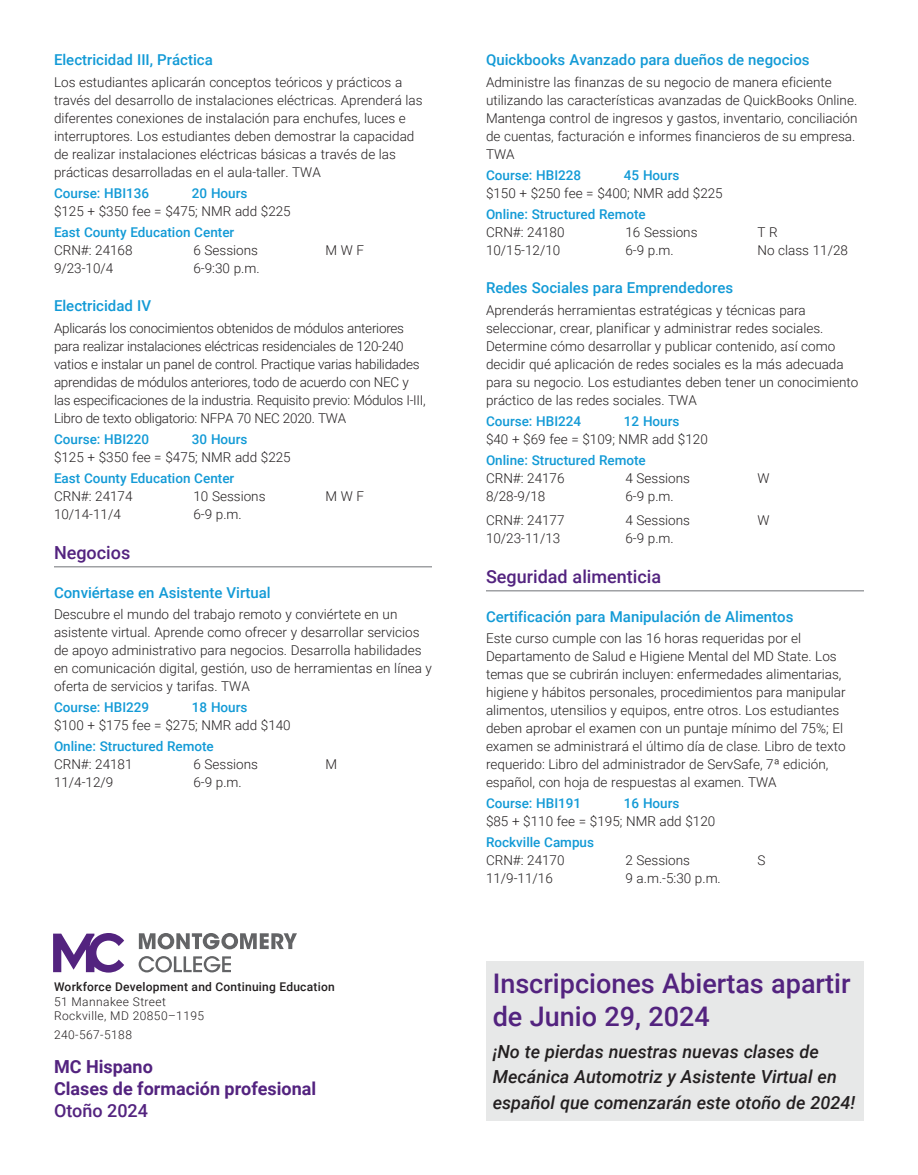
<style>
.page{position:relative;width:918px;height:1175px;background:#fff}
.page>*{position:absolute;margin:0;border:0;box-sizing:border-box;transform-origin:0 0}
.t1{font:500 27px/32.4px "Roboto";color:#53237f}
.t2{font:italic 500 18px/25.5px "Roboto";color:#231f20}
.t3{font:500 18px "Roboto";color:#53237f}
.t4{font:700 18px/22.5px "Roboto";color:#53237f}
.t5{font:500 15px "Roboto";color:#129ad6}
.t6{font:300 13.5px/18px "Roboto";color:#231f20}
.t7{font:300 13.5px/18px "Roboto";letter-spacing:-.02em;color:#231f20}
.t8{font:500 13.5px "Roboto";color:#129ad6}
.t9{font:300 12px/14.2px "Roboto";letter-spacing:.035em;color:#231f20}
.t10{font:500 12px "Roboto";letter-spacing:.02em;color:#231f20}
</style>
<div class="page">
<hr style="left:54px;top:566px;width:378px;height:1px;background:#9fa1a4">
<hr style="left:486px;top:590px;width:378px;height:1px;background:#9fa1a4">
<div style="left:486px;top:961px;width:378px;height:159px;background:#e7e8e8"></div>
<svg style="left:53px;top:933px;width:71px;height:39px"></svg>
<svg style="left:139px;top:933px;width:158px;height:16px"></svg>
<svg style="left:139px;top:956px;width:92px;height:16px"></svg>
<p class="t5" style="left:54px;top:49px;width:160px">Electricidad III, Práctica</p>
<p class="t6" style="left:54px;top:72px;width:370px">Los estudiantes aplicarán conceptos teóricos y prácticos a través del desarrollo de instalaciones eléctricas. Aprenderá las diferentes conexiones de instalación para enchufes, luces e interruptores. Los estudiantes deben demostrar la capacidad de realizar instalaciones eléctricas básicas a través de las prácticas desarrolladas en el aula-taller. TWA</p>
<p class="t8" style="left:54px;top:184px;width:97px">Course: HBI136</p>
<p class="t8" style="left:192px;top:184px;width:57px">20 Hours</p>
<p class="t6" style="left:54px;top:201px;width:238px">$125 + $350 fee = $475; NMR add $225</p>
<p class="t8" style="left:54px;top:223px;width:182px">East County Education Center</p>
<p class="t6" style="left:54px;top:240px;width:80px">CRN#: 24168</p>
<p class="t6" style="left:193px;top:240px;width:66px">6 Sessions</p>
<p class="t6" style="left:325px;top:240px;width:40px">M W F</p>
<p class="t6" style="left:54px;top:258px;width:61px">9/23-10/4</p>
<p class="t6" style="left:193px;top:258px;width:68px">6-9:30 p.m.</p>
<p class="t5" style="left:54px;top:295px;width:99px">Electricidad IV</p>
<p class="t7" style="left:54px;top:318px;width:373px">Aplicarás los conocimientos obtenidos de módulos anteriores para realizar instalaciones eléctricas residenciales de 120-240 vatios e instalar un panel de control. Practique varias habilidades aprendidas de módulos anteriores, todo de acuerdo con NEC y las especificaciones de la industria. Requisito previo: Módulos I-III, Libro de texto obligatorio: NFPA 70 NEC 2020. TWA</p>
<p class="t8" style="left:54px;top:429px;width:97px">Course: HBI220</p>
<p class="t8" style="left:192px;top:429px;width:57px">30 Hours</p>
<p class="t6" style="left:54px;top:447px;width:238px">$125 + $350 fee = $475; NMR add $225</p>
<p class="t8" style="left:54px;top:468px;width:182px">East County Education Center</p>
<p class="t6" style="left:54px;top:486px;width:80px">CRN#: 24174</p>
<p class="t6" style="left:193px;top:486px;width:74px">10 Sessions</p>
<p class="t6" style="left:325px;top:486px;width:40px">M W F</p>
<p class="t6" style="left:54px;top:504px;width:68px">10/14-11/4</p>
<p class="t6" style="left:193px;top:504px;width:50px">6-9 p.m.</p>
<h2 class="t3" style="left:54px;top:540px;width:78px">Negocios</h2>
<p class="t5" style="left:54px;top:581px;width:218px">Conviértase en Asistente Virtual</p>
<p class="t6" style="left:54px;top:604px;width:379px">Descubre el mundo del trabajo remoto y conviértete en un asistente virtual. Aprende como ofrecer y desarrollar servicios de apoyo administrativo para negocios. Desarrolla habilidades en comunicación digital, gestión, uso de herramientas en línea y oferta de servicios y tarifas. TWA</p>
<p class="t8" style="left:54px;top:698px;width:97px">Course: HBI229</p>
<p class="t8" style="left:192px;top:698px;width:57px">18 Hours</p>
<p class="t6" style="left:54px;top:715px;width:238px">$100 + $175 fee = $275; NMR add $140</p>
<p class="t8" style="left:54px;top:737px;width:161px">Online: Structured Remote</p>
<p class="t6" style="left:54px;top:754px;width:80px">CRN#: 24181</p>
<p class="t6" style="left:193px;top:754px;width:66px">6 Sessions</p>
<p class="t6" style="left:325px;top:754px;width:13px">M</p>
<p class="t6" style="left:54px;top:772px;width:61px">11/4-12/9</p>
<p class="t6" style="left:193px;top:772px;width:50px">6-9 p.m.</p>
<p class="t10" style="left:54px;top:978px;width:282px">Workforce Development and Continuing Education</p>
<p class="t9" style="left:54px;top:993px;width:152px">51 Mannakee Street<br>Rockville, MD 20850–1195</p>
<p class="t9" style="left:54px;top:1027px;width:79px">240-567-5188</p>
<h2 class="t4" style="left:54px;top:1054px;width:264px">MC Hispano<br>Clases de formación profesional</h2>
<h2 class="t3" style="left:54px;top:1098px;width:96px">Otoño 2024</h2>
<p class="t5" style="left:486px;top:49px;width:325px">Quickbooks Avanzado para dueños de negocios</p>
<p class="t6" style="left:486px;top:72px;width:373px">Administre las finanzas de su negocio de manera eficiente utilizando las características avanzadas de QuickBooks Online.<br>Mantenga control de ingresos y gastos, inventario, conciliación de cuentas, facturación e informes financieros de su empresa.<br>TWA</p>
<p class="t8" style="left:486px;top:166px;width:97px">Course: HBI228</p>
<p class="t8" style="left:624px;top:166px;width:57px">45 Hours</p>
<p class="t6" style="left:486px;top:183px;width:238px">$150 + $250 fee = $400; NMR add $225</p>
<p class="t8" style="left:486px;top:205px;width:161px">Online: Structured Remote</p>
<p class="t6" style="left:486px;top:222px;width:80px">CRN#: 24180</p>
<p class="t6" style="left:625px;top:222px;width:74px">16 Sessions</p>
<p class="t6" style="left:757px;top:222px;width:22px">T R</p>
<p class="t6" style="left:486px;top:240px;width:76px">10/15-12/10</p>
<p class="t6" style="left:625px;top:240px;width:50px">6-9 p.m.</p>
<p class="t6" style="left:757px;top:240px;width:92px">No class 11/28</p>
<p class="t5" style="left:486px;top:277px;width:249px">Redes Sociales para Emprendedores</p>
<p class="t6" style="left:486px;top:300px;width:374px">Aprenderás herramientas estratégicas y técnicas para seleccionar, crear, planificar y administrar redes sociales.<br>Determine cómo desarrollar y publicar contenido, así como decidir qué aplicación de redes sociales es la más adecuada para su negocio. Los estudiantes deben tener un conocimiento práctico de las redes sociales. TWA</p>
<p class="t8" style="left:486px;top:411px;width:97px">Course: HBI224</p>
<p class="t8" style="left:624px;top:411px;width:57px">12 Hours</p>
<p class="t6" style="left:486px;top:429px;width:223px">$40 + $69 fee = $109; NMR add $120</p>
<p class="t8" style="left:486px;top:450px;width:161px">Online: Structured Remote</p>
<p class="t6" style="left:486px;top:468px;width:80px">CRN#: 24176</p>
<p class="t6" style="left:625px;top:468px;width:66px">4 Sessions</p>
<p class="t6" style="left:757px;top:468px;width:14px">W</p>
<p class="t6" style="left:486px;top:486px;width:61px">8/28-9/18</p>
<p class="t6" style="left:625px;top:486px;width:50px">6-9 p.m.</p>
<p class="t6" style="left:486px;top:510px;width:80px">CRN#: 24177</p>
<p class="t6" style="left:625px;top:510px;width:66px">4 Sessions</p>
<p class="t6" style="left:757px;top:510px;width:14px">W</p>
<p class="t6" style="left:486px;top:528px;width:76px">10/23-11/13</p>
<p class="t6" style="left:625px;top:528px;width:50px">6-9 p.m.</p>
<h2 class="t3" style="left:486px;top:564px;width:177px">Seguridad alimenticia</h2>
<p class="t5" style="left:486px;top:605px;width:309px">Certificación para Manipulación de Alimentos</p>
<p class="t6" style="left:486px;top:628px;width:361px">Este curso cumple con las 16 horas requeridas por el Departamento de Salud e Higiene Mental del MD State. Los temas que se cubrirán incluyen: enfermedades alimentarias, higiene y hábitos personales, procedimientos para manipular alimentos, utensilios y equipos, entre otros. Los estudiantes deben aprobar el examen con un puntaje mínimo del 75%; El examen se administrará el último día de clase. Libro de texto requerido: Libro del administrador de ServSafe, 7ª edición, español, con hoja de respuestas al examen. TWA</p>
<p class="t8" style="left:486px;top:794px;width:97px">Course: HBI191</p>
<p class="t8" style="left:624px;top:794px;width:57px">16 Hours</p>
<p class="t6" style="left:486px;top:811px;width:231px">$85 + $110 fee = $195; NMR add $120</p>
<p class="t8" style="left:486px;top:833px;width:110px">Rockville Campus</p>
<p class="t6" style="left:486px;top:850px;width:80px">CRN#: 24170</p>
<p class="t6" style="left:625px;top:850px;width:66px">2 Sessions</p>
<p class="t6" style="left:757px;top:850px;width:9px">S</p>
<p class="t6" style="left:486px;top:868px;width:68px">11/9-11/16</p>
<p class="t6" style="left:625px;top:868px;width:97px">9 a.m.-5:30 p.m.</p>
<h1 class="t1" style="left:493px;top:966px;width:359px">Inscripciones Abiertas apartir de Junio 29, 2024</h1>
<h2 class="t2" style="left:493px;top:1038px;width:364px">¡No te pierdas nuestras nuevas clases de<br>Mecánica Automotriz y Asistente Virtual en español que comenzarán este otoño de 2024!</h2>
</div>
